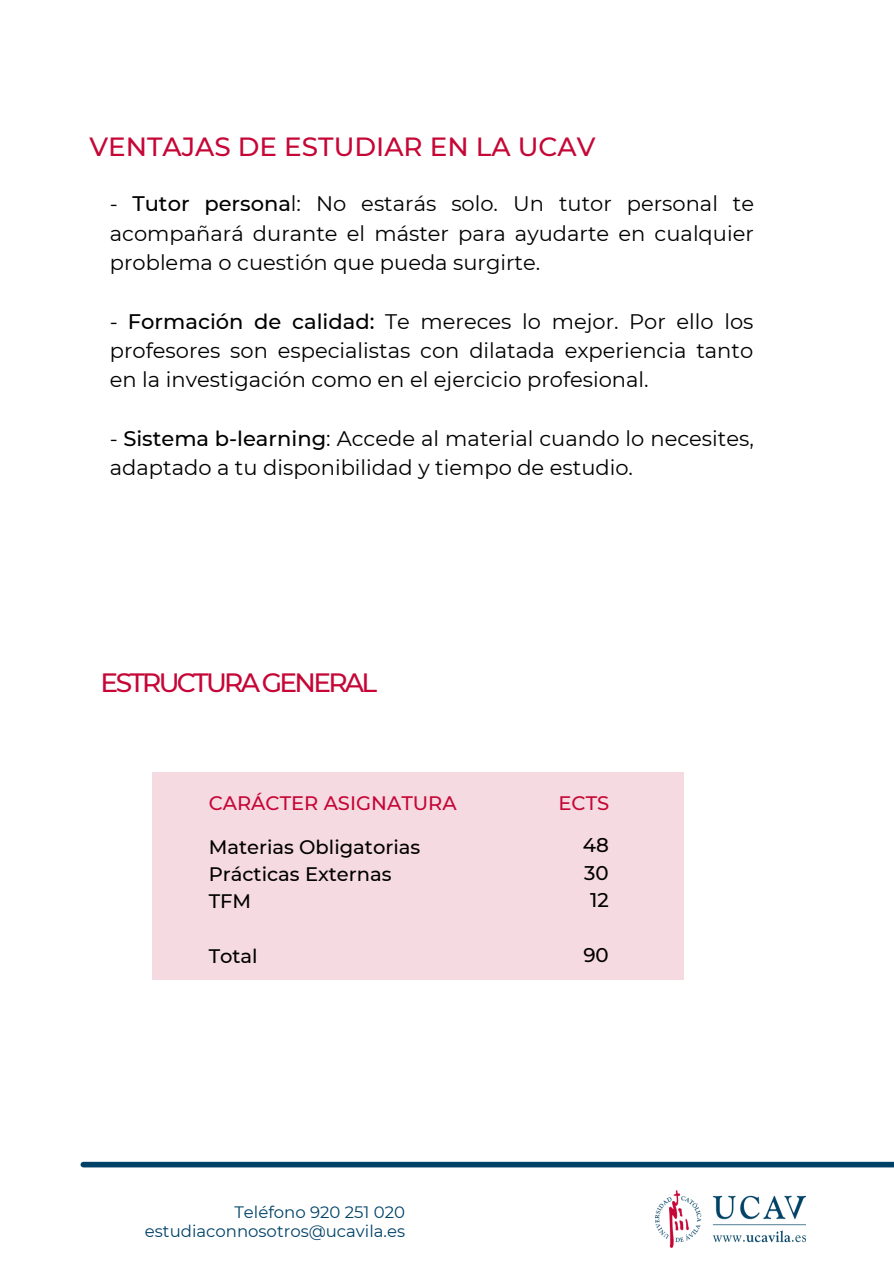
<style>
.page{position:relative;width:894px;height:1264px;background:#fff}
.page>*{position:absolute;margin:0;border:0;box-sizing:border-box;transform-origin:0 0}
.t1{font:500 26.4px "Montserrat";letter-spacing:-.105em;color:#c50636}
.t2{font:500 26.25px "Montserrat";color:#c50636}
.t3{font:21px/29.2px "Montserrat";color:#000;text-align:justify}
.t4{font:500 19.8px "Montserrat";color:#000}
.t5{font:500 19.5px "Montserrat";color:#000}
.t6{font:500 19.5px "Montserrat";color:#c50636}
.t7{font:16.5px "Montserrat";color:#004268}
.s1{font-weight:500}
</style>
<div class="page">
<div style="left:83px;top:1161px;width:810px;height:6px;background:#004267"></div>
<img style="left:655px;top:1190px;width:150px;height:57px">
<div style="left:152px;top:772px;width:531px;height:207px;background:#f6dae1"></div>
<p class="t2" style="left:89px;top:131px;width:507px">VENTAJAS DE ESTUDIAR EN LA UCAV</p>
<p class="t3" style="left:110px;top:189px;width:645px">- <span class="s1">Tutor persona</span>l: No estarás solo. Un tutor personal te acompañará durante el máster para ayudarte en cualquier problema o cuestión que pueda surgirte.</p>
<p class="t3" style="left:110px;top:306px;width:645px">- <span class="s1">Formación de calidad:</span> Te mereces lo mejor. Por ello los profesores son especialistas con dilatada experiencia tanto en la investigación como en el ejercicio profesional.</p>
<p class="t3" style="left:110px;top:423px;width:645px">- <span class="s1">Sistema b-learning</span>: Accede al material cuando lo necesites, adaptado a tu disponibilidad y tiempo de estudio.</p>
<p class="t1" style="left:101px;top:666px;width:278px">ESTRUCTURA GENERAL</p>
<p class="t6" style="left:209px;top:791px;width:249px">CARÁCTER ASIGNATURA</p>
<p class="t6" style="left:558px;top:791px;width:52px">ECTS</p>
<p class="t5" style="left:209px;top:835px;width:213px">Materias Obligatorias</p>
<p class="t5" style="left:209px;top:862px;width:184px">Prácticas Externas</p>
<p class="t5" style="left:209px;top:889px;width:44px">TFM</p>
<p class="t5" style="left:209px;top:943px;width:51px">Total</p>
<p class="t7" style="left:234px;top:1201px;width:172px">Teléfono 920 251 020</p>
<p class="t7" style="left:145px;top:1220px;width:261px">estudiaconnosotros@ucavila.es</p>
<p class="t4" style="left:582px;top:832px;width:27px">48</p>
<p class="t4" style="left:584px;top:860px;width:26px">30</p>
<p class="t4" style="left:590px;top:888px;width:20px">12</p>
<p class="t4" style="left:583px;top:943px;width:27px">90</p>
</div>
